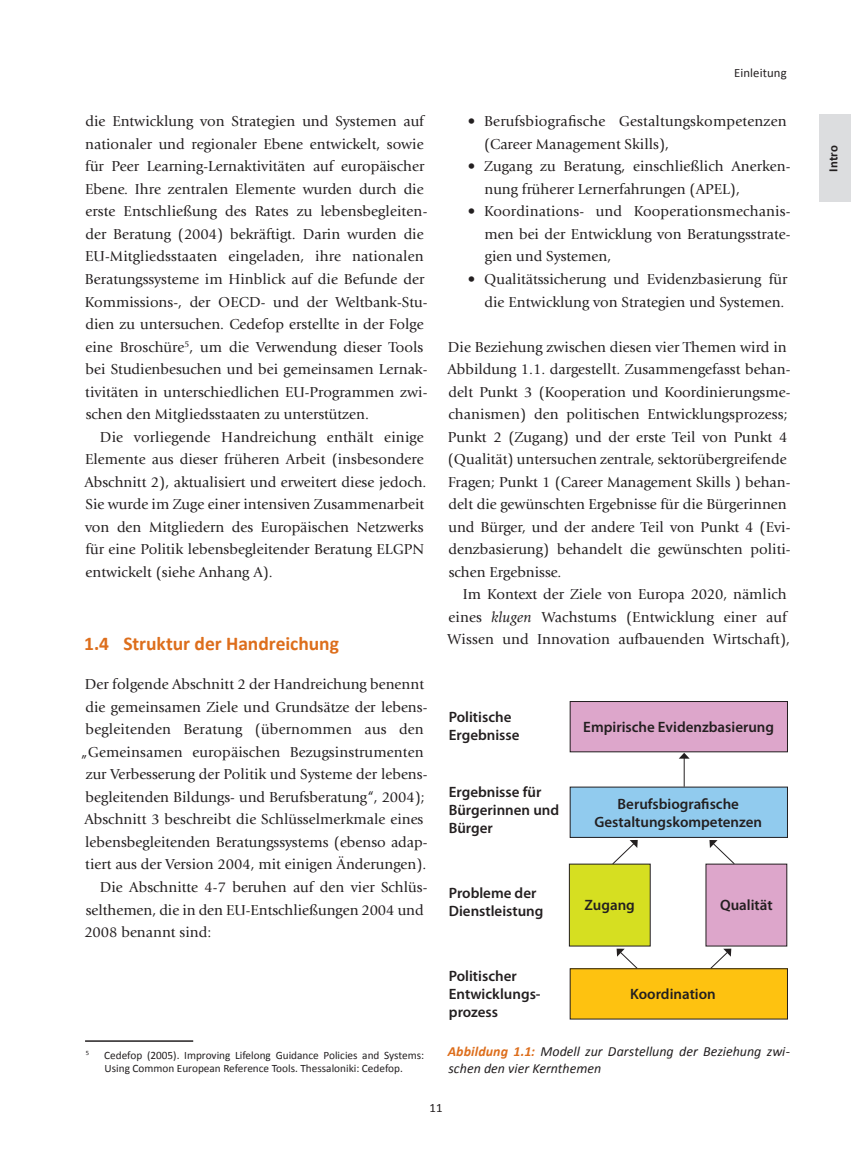
<style>
.page{position:relative;width:851px;height:1149px;background:#fff}
.page>*{position:absolute;margin:0;border:0;box-sizing:border-box;transform-origin:0 0}
.t1{font:700 19.5px "Calibri";color:#dd6e1c}
.t2{font:15px/22.5px "Giovanni Std";color:#231f20}
.t3{font:600 15px/18px "Myriad Pro";color:#231f20}
.t4{font:italic 13.95px/16.8px "Calibri";color:#231f20}
.t5{font:12.75px "Calibri";letter-spacing:.005em;color:#231f20}
.t6{font:700 12.75px "Calibri";letter-spacing:.015em;color:#231f20}
.t7{font:11.25px/13.5px "Calibri";color:#231f20}
.t8{font:6.6px "Calibri";color:#231f20}
.s1{font-style:italic}
.s2{font-weight:700;color:#dd6e1c}
</style>
<div class="page">
<div style="left:819px;top:115px;width:31px;height:87px;background:#dcdddf"></div>
<div style="left:570px;top:701px;width:217px;height:50px;background:#dda6cb"></div>
<div style="left:569px;top:701px;width:218px;height:51px;border:1px solid #231f20"></div>
<div style="left:570px;top:786px;width:217px;height:51px;background:#91cbee"></div>
<div style="left:570px;top:968px;width:217px;height:50px;background:#fec210"></div>
<div style="left:569px;top:968px;width:218px;height:51px;border:1px solid #231f20"></div>
<div style="left:569px;top:863px;width:81px;height:82px;background:#d6df21"></div>
<div style="left:705px;top:863px;width:81px;height:82px;background:#dda6cb"></div>
<svg style="left:678px;top:752px;width:11px;height:34px"></svg>
<svg style="left:611px;top:840px;width:26px;height:24px"></svg>
<svg style="left:709px;top:840px;width:26px;height:24px"></svg>
<svg style="left:709px;top:948px;width:22px;height:21px"></svg>
<svg style="left:616px;top:948px;width:22px;height:21px"></svg>
<hr style="left:85px;top:1040px;width:108px;height:1px;background:#231f20">
<p class="t2" style="left:85px;top:110px;width:344px">die Entwicklung von Strategien und Systemen auf nationaler und regionaler Ebene entwickelt, sowie für Peer Learning-Lernaktivitäten auf europäischer Ebene. Ihre zentralen Elemente wurden durch die erste Entschließung des Rates zu lebensbegleiten&shy;der Beratung (2004) bekräftigt. Darin wurden die EU-Mitgliedsstaaten eingeladen, ihre nationalen Beratungssysteme im Hinblick auf die Befunde der Kommissions-, der OECD- und der Weltbank-Stu&shy;dien zu untersuchen. Cedefop erstellte in der Folge eine Broschüre<sup>5</sup>, um die Verwendung dieser Tools bei Studienbesuchen und bei gemeinsamen Lernak&shy;tivitäten in unterschiedlichen EU-Programmen zwi&shy;schen den Mitgliedsstaaten zu unterstützen.</p>
<p class="t2" style="left:84px;top:425px;width:343px;text-indent:15px">Die vorliegende Handreichung enthält einige Elemente aus dieser früheren Arbeit (insbesondere Abschnitt 2), aktualisiert und erweitert diese jedoch.<br>Sie wurde im Zuge einer intensiven Zusammenarbeit von den Mitgliedern des Europäischen Netzwerks für eine Politik lebensbegleitender Beratung ELGPN entwickelt (siehe Anhang A).</p>
<h1 class="t1" style="left:84px;top:631px;width:256px">1.4 Struktur der Handreichung</h1>
<p class="t2" style="left:85px;top:673px;width:340px">Der folgende Abschnitt 2 der Handreichung benennt</p>
<p class="t2" style="left:85px;top:695px;width:343px">die gemeinsamen Ziele und Grundsätze der lebens-</p>
<p class="t2" style="left:85px;top:718px;width:340px">begleitenden Beratung (übernommen aus den</p>
<p class="t2" style="left:81px;top:740px;width:344px">„Gemeinsamen europäischen Bezugsinstrumenten</p>
<p class="t2" style="left:86px;top:763px;width:343px">zur Verbesserung der Politik und Systeme der lebens-</p>
<p class="t2" style="left:85px;top:785px;width:341px">begleitenden Bildungs- und Berufsberatung“, 2004);</p>
<p class="t2" style="left:84px;top:808px;width:340px">Abschnitt 3 beschreibt die Schlüsselmerkmale eines</p>
<p class="t2" style="left:85px;top:830px;width:344px">lebensbegleitenden Beratungssystems (ebenso adap-</p>
<p class="t2" style="left:85px;top:853px;width:342px">tiert aus der Version 2004, mit einigen Änderungen).</p>
<p class="t2" style="left:100px;top:875px;width:329px">Die Abschnitte 4-7 beruhen auf den vier Schlüs-</p>
<p class="t2" style="left:86px;top:898px;width:339px">selthemen, die in den EU-Entschließungen 2004 und</p>
<p class="t2" style="left:84px;top:920px;width:128px">2008 benannt sind:</p>
<p class="t8" style="left:86px;top:1048px;width:5px">5</p>
<p class="t7" style="left:104px;top:1047px;width:321px">Cedefop (2005). Improving Lifelong Guidance Policies and Systems:<br>Using Common European Reference Tools. Thessaloniki: Cedefop.</p>
<p class="t5" style="left:734px;top:64px;width:54px">Einleitung</p>
<p class="t2" style="left:484px;top:110px;width:304px;text-indent:-16px">• Berufsbiografische Gestaltungskompetenzen (Career Management Skills),</p>
<p class="t2" style="left:484px;top:155px;width:307px;text-indent:-17px">• Zugang zu Beratung, einschließlich Anerken&shy;nung früherer Lernerfahrungen (APEL),</p>
<p class="t2" style="left:484px;top:200px;width:307px;text-align:justify;text-indent:-17px">• Koordinations- und Kooperationsmechanis&shy;men bei der Entwicklung von Beratungsstrate&shy;gien und Systemen,</p>
<p class="t2" style="left:467px;top:268px;width:321px;text-align:right">• Qualitätssicherung und Evidenzbasierung für die Entwicklung von Strategien und Systemen.</p>
<p class="t2" style="left:447px;top:335px;width:344px">Die Beziehung zwischen diesen vier Themen wird in Abbildung 1.1. dargestellt. Zusammengefasst behan&shy;delt Punkt 3 (Kooperation und Koordinierungsme&shy;chanismen) den politischen Entwicklungsprozess; Punkt 2 (Zugang) und der erste Teil von Punkt 4 (Qualität) untersuchen zentrale, sektorübergreifende Fragen; Punkt 1 (Career Management Skills ) behan&shy;delt die gewünschten Ergebnisse für die Bürgerinnen und Bürger, und der andere Teil von Punkt 4 (Evi&shy;denzbasierung) behandelt die gewünschten politi&shy;schen Ergebnisse.</p>
<p class="t2" style="left:447px;top:583px;width:344px;text-indent:15px">Im Kontext der Ziele von Europa 2020, nämlich eines <span class="s1">klugen</span> Wachstums (Entwicklung einer auf<br>Wissen und Innovation aufbauenden Wirtschaft),</p>
<p class="t3" style="left:448px;top:707px;width:72px">Politische<br>Ergebnisse</p>
<p class="t3" style="left:448px;top:782px;width:112px">Ergebnisse für<br>Bürgerinnen und<br>Bürger</p>
<p class="t3" style="left:448px;top:883px;width:96px">Probleme der<br>Dienstleistung</p>
<p class="t3" style="left:448px;top:966px;width:93px">Politischer<br>Entwicklungs&shy;prozess</p>
<p class="t3" style="left:583px;top:717px;width:192px">Empirische Evidenzbasierung</p>
<p class="t3" style="left:594px;top:794px;width:169px;text-align:center">Berufsbiografische<br>Gestaltungskompetenzen</p>
<p class="t3" style="left:584px;top:895px;width:52px">Zugang</p>
<p class="t3" style="left:720px;top:895px;width:54px">Qualität</p>
<p class="t3" style="left:630px;top:984px;width:87px">Koordination</p>
<p class="t4" style="left:447px;top:1041px;width:344px"><span class="s2">Abbildung 1.1:</span> Modell zur Darstellung der Beziehung zwi&shy;schen den vier Kernthemen</p>
<p class="t5" style="left:429px;top:1099px;width:14px">11</p>
<p class="t6" style="left:825px;top:172px;width:28px;rotate:-90deg">Intro</p>
</div>
